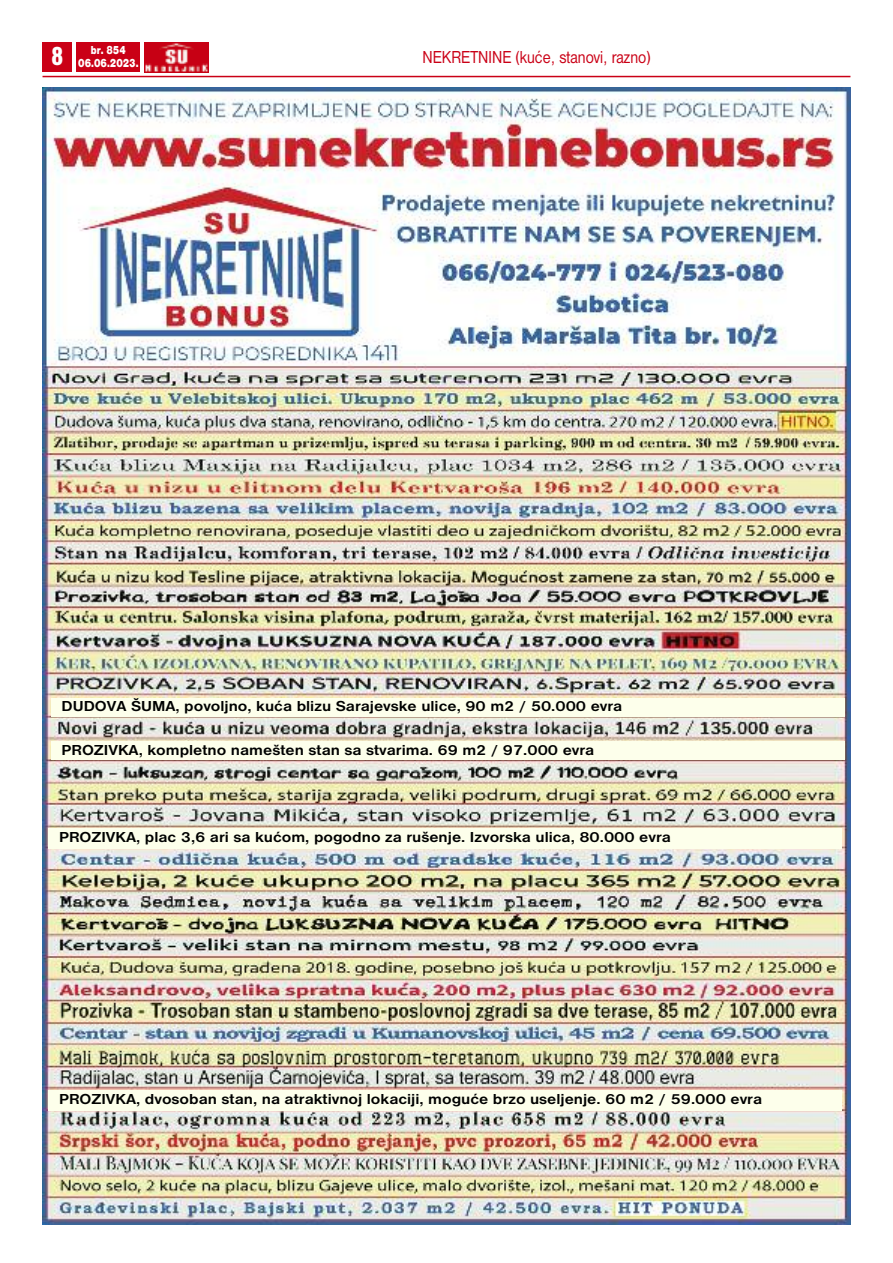
<style>
.page{position:relative;width:893px;height:1263px;background:#fff}
.page>*{position:absolute;margin:0;border:0;box-sizing:border-box;transform-origin:0 0}
.t1{font:27px "Nimbus San DEE Blac Cond";color:#fff}
.t2{font:18px "Nimbus San DEE";color:#ca0016;scale:.85 1}
.t3{font:700 15px "Nimbus San DEE";color:#000;scale:1.1 1}
.t4{font:12px/13.5px "Nimbus San DEE Blac";color:#fff;text-align:center;scale:.8 1}
</style>
<div class="page">
<hr style="left:43px;top:76px;width:807px;height:1px;background:#ca0016">
<div style="left:43px;top:43px;width:29px;height:29px;background:#ca0016"></div>
<div style="left:77px;top:43px;width:63px;height:29px;background:#ca0016"></div>
<img style="left:145px;top:43px;width:63px;height:29px">
<img style="left:43px;top:87px;width:807px;height:1138px">
<div style="left:51px;top:698px;width:794px;height:18px;background:#fdffeb"></div>
<div style="left:51px;top:742px;width:794px;height:18px;background:#fdffeb"></div>
<div style="left:49px;top:828px;width:793px;height:20px;background:#fdffeb"></div>
<div style="left:49px;top:1090px;width:793px;height:20px;background:#fdffeb"></div>
<h1 class="t1" style="left:52px;top:40px;width:13px">8</h1>
<p class="t4" style="left:78px;top:43px;width:77px">br. 854<br>06.06.2023.</p>
<p class="t2" style="left:422px;top:47px;width:270px">NEKRETNINE (kuće, stanovi, razno)</p>
<p class="t3" style="left:62px;top:697px;width:511px">DUDOVA ŠUMA, povoljno, kuća blizu Sarajevske ulice, 90 m2 / 50.000 evra</p>
<p class="t3" style="left:62px;top:741px;width:486px">PROZIVKA, kompletno namešten stan sa stvarima. 69 m2 / 97.000 evra</p>
<p class="t3" style="left:59px;top:828px;width:558px">PROZIVKA, plac 3,6 ari sa kućom, pogodno za rušenje. Izvorska ulica, 80.000 evra</p>
<p class="t3" style="left:59px;top:1090px;width:641px">PROZIVKA, dvosoban stan, na atraktivnoj lokaciji, moguće brzo useljenje. 60 m2 / 59.000 evra</p>
</div>
